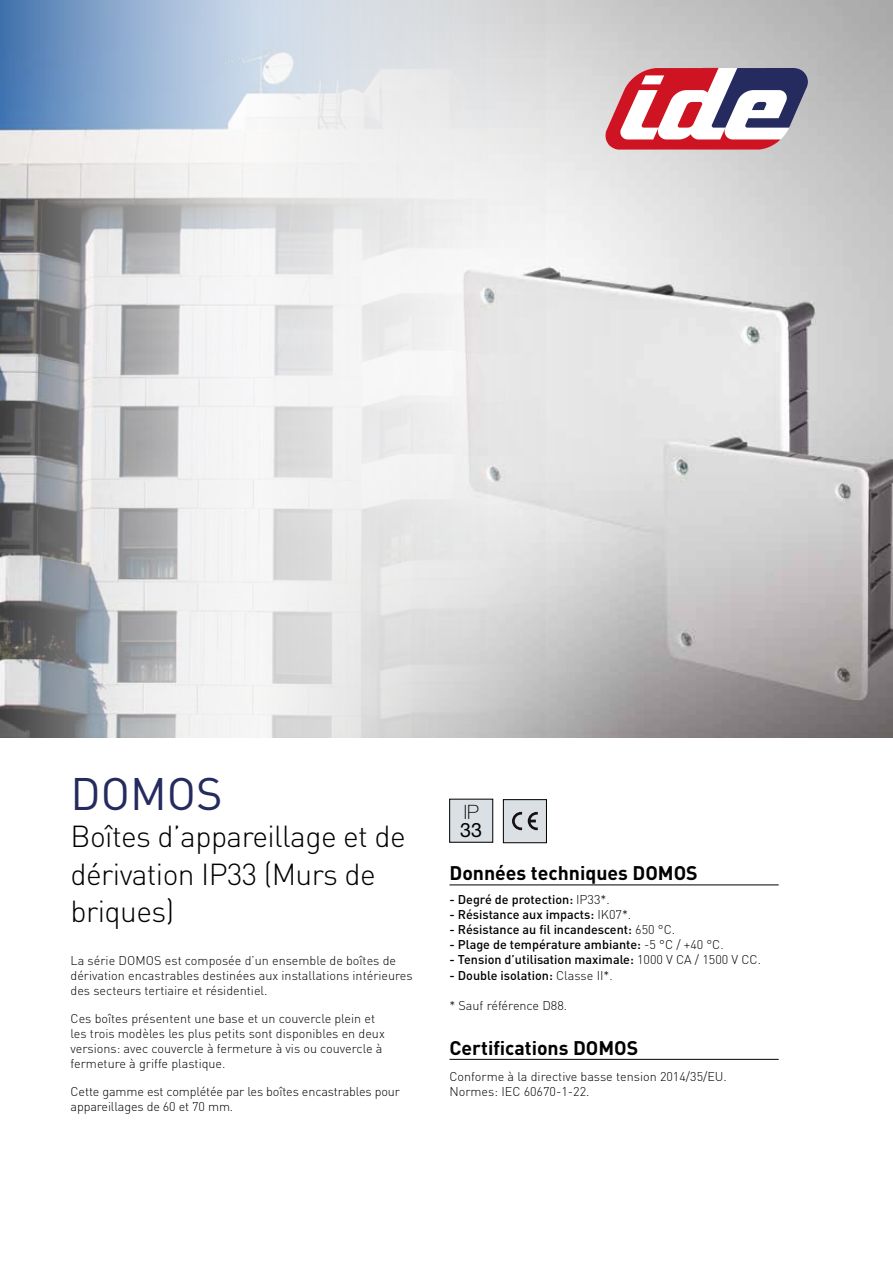
<style>
.page{position:relative;width:893px;height:1263px;background:#fff}
.page>*{position:absolute;margin:0;border:0;box-sizing:border-box;transform-origin:0 0}
.t1{font:45px "DIN Pro";color:#252a5f}
.t2{font:300 30px/37.5px "DIN Pro";letter-spacing:-.02em;color:#000}
.t3{font:100 19.8px "Helvetica Neue LT Pro";color:#000}
.t4{font:19.8px "Helvetica Neue LT Std";color:#000}
.t5{font:700 19.5px "DIN Pro";color:#000}
.t6{font:300 12.6px/15px "DIN Pro";color:#000}
.t7{font:500 12.6px "DIN Pro";color:#000}
.s1{font-weight:300}
</style>
<div class="page">
<div style="left:503px;top:800px;width:43px;height:43px;background:#dae0e3"></div>
<div style="left:503px;top:799px;width:44px;height:44px;border:1px solid #000"></div>
<svg style="left:512px;top:812px;width:10px;height:18px"></svg>
<svg style="left:528px;top:812px;width:10px;height:18px"></svg>
<img style="left:0;top:0;width:259px;height:738px">
<img style="left:259px;top:0;width:634px;height:738px">
<svg style="left:605px;top:68px;width:203px;height:82px"></svg>
<hr style="left:449px;top:884px;width:330px;height:1px;background:#000">
<hr style="left:449px;top:1059px;width:330px;height:1px;background:#000">
<div style="left:450px;top:799px;width:43px;height:43px;background:#dae0e3"></div>
<div style="left:449px;top:799px;width:44px;height:43px;border:1px solid #000"></div>
<h1 class="t1" style="left:71px;top:763px;width:153px">DOMOS</h1>
<h2 class="t2" style="left:71px;top:816px;width:337px">Boîtes d’appareillage et de dérivation IP33 (Murs de briques)</h2>
<p class="t6" style="left:71px;top:953px;width:344px">La série DOMOS est composée d’un ensemble de boîtes de dérivation encastrables destinées aux installations intérieures des secteurs tertiaire et résidentiel.</p>
<p class="t6" style="left:71px;top:1010px;width:316px">Ces boîtes présentent une base et un couvercle plein et les trois modèles les plus petits sont disponibles en deux versions: avec couvercle à fermeture à vis ou couvercle à fermeture à griffe plastique.</p>
<p class="t6" style="left:71px;top:1083px;width:331px">Cette gamme est complétée par les boîtes encastrables pour appareillages de 60 et 70 mm.</p>
<h3 class="t3" style="left:464px;top:800px;width:17px">IP</h3>
<h3 class="t4" style="left:460px;top:818px;width:24px">33</h3>
<h3 class="t5" style="left:449px;top:860px;width:250px">Données techniques DOMOS</h3>
<p class="t7" style="left:449px;top:891px;width:162px">- Degré de protection: <span class="s1">IP33*.</span></p>
<p class="t7" style="left:449px;top:906px;width:183px">- Résistance aux impacts: <span class="s1">IK07*.</span></p>
<p class="t7" style="left:449px;top:921px;width:227px">- Résistance au fil incandescent: <span class="s1">650 °C.</span></p>
<p class="t7" style="left:449px;top:936px;width:276px">- Plage de température ambiante: <span class="s1">-5 °C / +40 °C.</span></p>
<p class="t7" style="left:449px;top:951px;width:313px">- Tension d’utilisation maximale: <span class="s1">1000 V CA / 1500 V CC.</span></p>
<p class="t7" style="left:449px;top:966px;width:165px">- Double isolation: <span class="s1">Classe II*.</span></p>
<p class="t6" style="left:449px;top:997px;width:119px">* Sauf référence D88.</p>
<h3 class="t5" style="left:449px;top:1034px;width:190px">Certifications DOMOS</h3>
<p class="t6" style="left:449px;top:1069px;width:279px">Conforme à la directive basse tension 2014/35/EU.<br>Normes: IEC 60670-1-22.</p>
</div>
